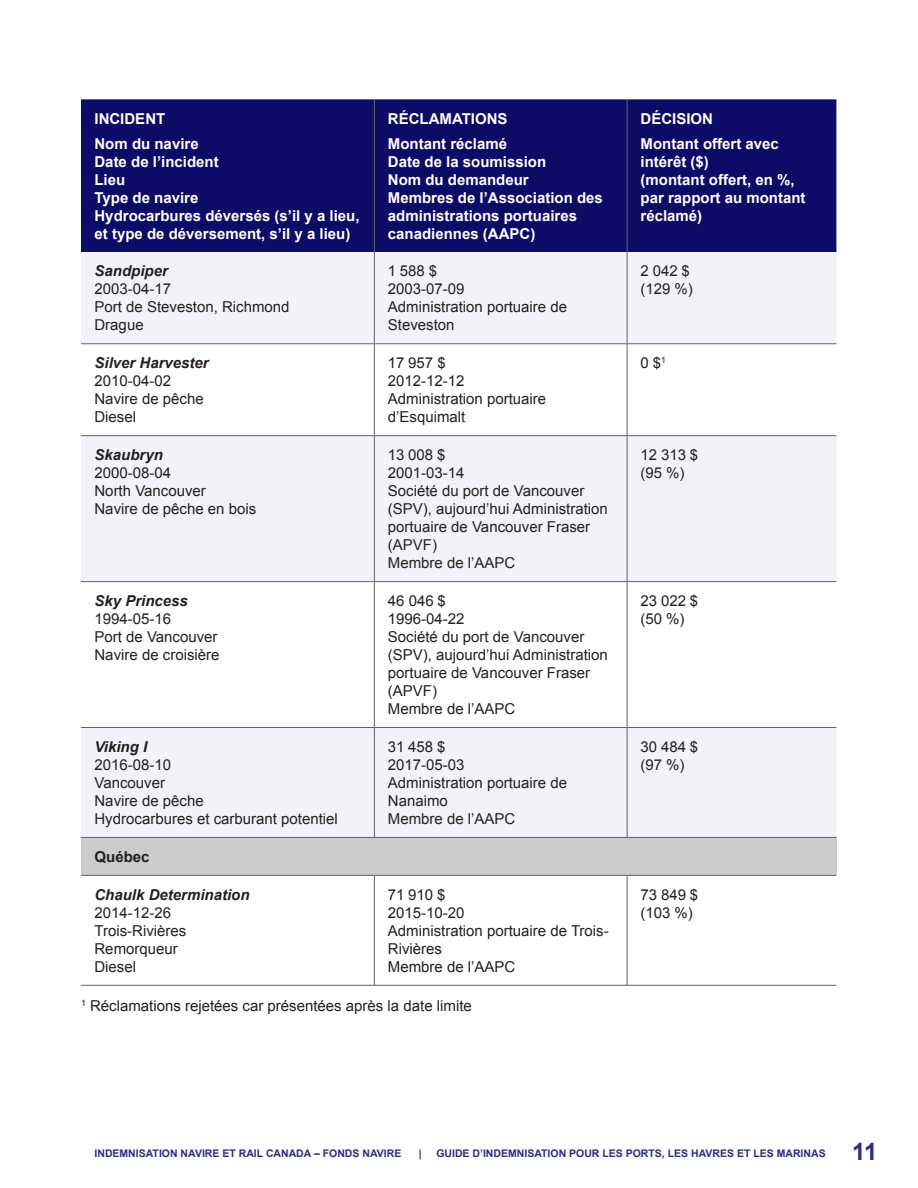
<style>
.page{position:relative;width:918px;height:1188px;background:#fff}
.page>*{position:absolute;margin:0;border:0;box-sizing:border-box;transform-origin:0 0}
.t1{font:700 24px "Arial";color:#2c2d81}
.t2{font:15px/18px "Arial";color:#231f20}
.t3{font:700 15px/18px "Arial";color:#fff}
.t4{font:italic 700 15px "Arial";color:#231f20}
.t5{font:700 15px "Arial";color:#231f20}
.t6{font:700 10.5px "Arial";color:#2c2d81}
</style>
<div class="page">
<div style="left:81px;top:99px;width:755px;height:153px;background:#0e0b66"></div>
<svg style="left:81px;top:252px;width:755px;height:585px;fill:#f3f3f7"></svg>
<div style="left:81px;top:837px;width:755px;height:38px;background:#ccc"></div>
<hr style="left:374px;top:99px;width:1px;height:153px;background:#636366">
<hr style="left:627px;top:99px;width:1px;height:153px;background:#636366">
<hr style="left:374px;top:344px;width:1px;height:91px;background:#636366">
<hr style="left:627px;top:344px;width:1px;height:91px;background:#636366">
<hr style="left:374px;top:582px;width:1px;height:145px;background:#636366">
<hr style="left:627px;top:582px;width:1px;height:145px;background:#636366">
<hr style="left:374px;top:876px;width:1px;height:109px;background:#636366">
<hr style="left:627px;top:876px;width:1px;height:109px;background:#636366">
<hr style="left:81px;top:875px;width:293px;height:1px;background:#636366">
<hr style="left:374px;top:875px;width:253px;height:1px;background:#636366">
<hr style="left:627px;top:875px;width:209px;height:1px;background:#636366">
<hr style="left:81px;top:344px;width:293px;height:1px;background:#636366">
<hr style="left:374px;top:252px;width:1px;height:92px;background:#636366">
<hr style="left:374px;top:344px;width:253px;height:1px;background:#636366">
<hr style="left:627px;top:252px;width:1px;height:92px;background:#636366">
<hr style="left:627px;top:344px;width:209px;height:1px;background:#636366">
<hr style="left:81px;top:435px;width:293px;height:1px;background:#636366">
<hr style="left:81px;top:581px;width:293px;height:1px;background:#636366">
<hr style="left:374px;top:435px;width:253px;height:1px;background:#636366">
<hr style="left:374px;top:436px;width:1px;height:145px;background:#636366">
<hr style="left:374px;top:581px;width:253px;height:1px;background:#636366">
<hr style="left:627px;top:435px;width:209px;height:1px;background:#636366">
<hr style="left:627px;top:436px;width:1px;height:145px;background:#636366">
<hr style="left:627px;top:581px;width:209px;height:1px;background:#636366">
<hr style="left:81px;top:727px;width:293px;height:1px;background:#636366">
<hr style="left:81px;top:837px;width:293px;height:1px;background:#636366">
<hr style="left:374px;top:727px;width:253px;height:1px;background:#636366">
<hr style="left:374px;top:728px;width:1px;height:109px;background:#636366">
<hr style="left:374px;top:837px;width:253px;height:1px;background:#636366">
<hr style="left:627px;top:727px;width:209px;height:1px;background:#636366">
<hr style="left:627px;top:728px;width:1px;height:109px;background:#636366">
<hr style="left:627px;top:837px;width:209px;height:1px;background:#636366">
<hr style="left:81px;top:985px;width:293px;height:1px;background:#636366">
<hr style="left:374px;top:985px;width:253px;height:1px;background:#636366">
<hr style="left:627px;top:985px;width:209px;height:1px;background:#636366">
<p class="t3" style="left:94px;top:107px;width:106px;line-height:24.8px">INCIDENT<br>Nom du navire</p>
<p class="t3" style="left:94px;top:153px;width:267px">Date de l’incident<br>Lieu<br>Type de navire<br>Hydrocarbures déversés (s’il y a lieu, et type de déversement, s’il y a lieu)</p>
<p class="t4" style="left:94px;top:261px;width:75px">Sandpiper</p>
<p class="t2" style="left:94px;top:280px;width:197px">2003-04-17<br>Port de Steveston, Richmond<br>Drague</p>
<p class="t4" style="left:94px;top:353px;width:116px">Silver Harvester</p>
<p class="t2" style="left:94px;top:372px;width:111px">2010-04-02<br>Navire de pêche<br>Diesel</p>
<p class="t4" style="left:94px;top:445px;width:70px">Skaubryn</p>
<p class="t2" style="left:94px;top:464px;width:163px">2000-08-04<br>North Vancouver<br>Navire de pêche en bois</p>
<p class="t4" style="left:94px;top:591px;width:95px">Sky Princess</p>
<p class="t2" style="left:94px;top:610px;width:127px">1994-05-16<br>Port de Vancouver<br>Navire de croisière</p>
<p class="t4" style="left:94px;top:737px;width:54px">Viking I</p>
<p class="t2" style="left:94px;top:756px;width:245px">2016-08-10<br>Vancouver<br>Navire de pêche<br>Hydrocarbures et carburant potentiel</p>
<p class="t5" style="left:94px;top:847px;width:57px">Québec</p>
<p class="t4" style="left:94px;top:885px;width:157px">Chaulk Determination</p>
<p class="t2" style="left:94px;top:904px;width:93px">2014-12-26<br>Trois-Rivières<br>Remorqueur<br>Diesel</p>
<p class="t3" style="left:388px;top:107px;width:121px;line-height:24.8px">RÉCLAMATIONS<br>Montant réclamé</p>
<p class="t3" style="left:388px;top:153px;width:217px">Date de la soumission<br>Nom du demandeur<br>Membres de l’Association des administrations portuaires canadiennes (AAPC)</p>
<p class="t3" style="left:641px;top:107px;width:140px;line-height:24.8px">DÉCISION<br>Montant offert avec</p>
<p class="t3" style="left:641px;top:153px;width:167px">intérêt ($)<br>(montant offert, en %, par rapport au montant réclamé)</p>
<p class="t2" style="left:388px;top:262px;width:181px">1 588 $<br>2003-07-09<br>Administration portuaire de<br>Steveston</p>
<p class="t2" style="left:641px;top:262px;width:54px">2 042 $ (129 %)</p>
<p class="t2" style="left:388px;top:354px;width:160px">17 957 $<br>2012-12-12<br>Administration portuaire d’Esquimalt</p>
<p class="t2" style="left:641px;top:354px;width:27px">0 $<sup>1</sup></p>
<p class="t2" style="left:388px;top:446px;width:222px">13 008 $<br>2001-03-14<br>Société du port de Vancouver (SPV), aujourd’hui Administration portuaire de Vancouver Fraser (APVF)<br>Membre de l’AAPC</p>
<p class="t2" style="left:641px;top:446px;width:59px">12 313 $ (95 %)</p>
<p class="t2" style="left:388px;top:592px;width:222px">46 046 $<br>1996-04-22<br>Société du port de Vancouver (SPV), aujourd’hui Administration portuaire de Vancouver Fraser (APVF)<br>Membre de l’AAPC</p>
<p class="t2" style="left:641px;top:592px;width:59px">23 022 $ (50 %)</p>
<p class="t2" style="left:388px;top:738px;width:181px">31 458 $<br>2017-05-03<br>Administration portuaire de<br>Nanaimo<br>Membre de l’AAPC</p>
<p class="t2" style="left:641px;top:738px;width:59px">30 484 $ (97 %)</p>
<p class="t2" style="left:388px;top:886px;width:222px">71 910 $<br>2015-10-20<br>Administration portuaire de Trois-<br>Rivières<br>Membre de l’AAPC</p>
<p class="t2" style="left:641px;top:886px;width:59px">73 849 $ (103 %)</p>
<p class="t2" style="left:81px;top:997px;width:392px"><sup>1</sup> Réclamations rejetées car présentées après la date limite</p>
<p class="t6" style="left:94px;top:1146px;width:308px">INDEMNISATION NAVIRE ET RAIL CANADA – FONDS NAVIRE</p>
<p class="t6" style="left:419px;top:1146px;width:4px">|</p>
<p class="t6" style="left:436px;top:1146px;width:391px">GUIDE D’INDEMNISATION POUR LES PORTS, LES HAVRES ET LES MARINAS</p>
<h1 class="t1" style="left:852px;top:1136px;width:27px">11</h1>
</div>
